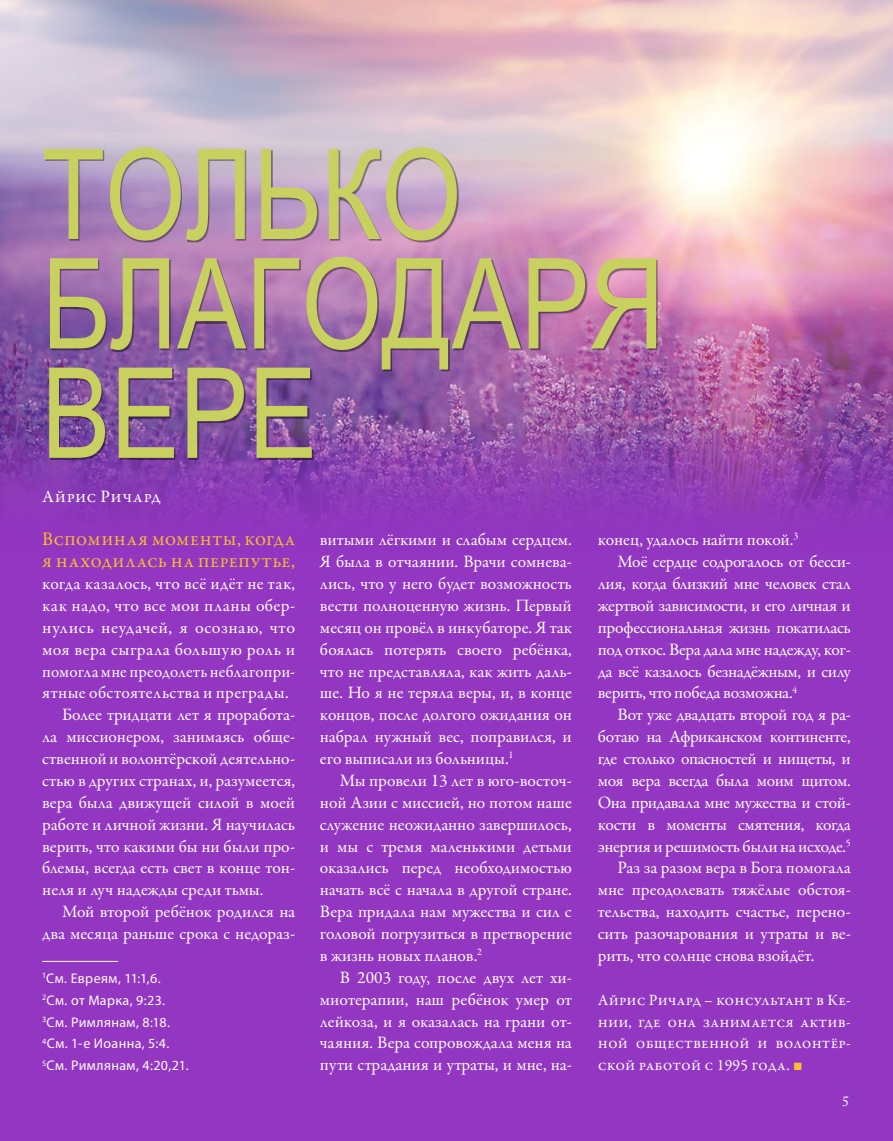
<style>
.page{position:relative;width:893px;height:1141px;background:#fff}
.page>*{position:absolute;margin:0;border:0;box-sizing:border-box;transform-origin:0 0}
.t1{font:126px/109.4px "Arial Narrow";color:#c8d15f}
.t2{font:19.25px/21.9px "Garamond Premr Pro";letter-spacing:.145em;color:#fcbe2c}
.t3{font:17.5px/21.9px "Garamond Premr Pro";letter-spacing:-.005em;color:#fff;text-align:justify}
.t4{font:17.5px "Garamond Premr Pro";letter-spacing:-.025em;color:#fff}
.t5{font:17.5px "Garamond Premr Pro";letter-spacing:.025em;color:#fff}
.t6{font:15.75px/21.9px "Garamond Premr Pro";letter-spacing:.08em;color:#fff;text-align:justify}
.t7{font:14px/21.9px "Myriad Pro";letter-spacing:.025em;color:#fff}
.t8{font:14px "Adobe Caslon Pro";color:#fff}
.s1{font-family:"Arial";color:#fcbe2c}
</style>
<div class="page">
<div style="left:0;top:195px;width:893px;height:946px;background:#9336c2"></div>
<img style="left:0;top:0;width:893px;height:519px">
<div style="left:45px;top:149px;width:613px;height:310px;background:#000;opacity:.43"></div>
<hr style="left:42px;top:961px;width:76px;height:1px;background:#fff">
<h1 class="t1" style="left:42px;top:135px;width:624px">ТОЛЬКО<br>БЛАГОДАРЯ<br>ВЕРЕ</h1>
<p class="t3" style="left:42px;top:486px;width:119px">Айрис Ричард</p>
<p class="t2" style="left:42px;top:529px;width:254px">Вспоминая моменты, когда я находилась на перепутье,</p>
<p class="t5" style="left:42px;top:573px;width:254px">когда казалось, что всё идёт не так,</p>
<p class="t5" style="left:42px;top:595px;width:254px">как надо, что все мои планы обер-</p>
<p class="t5" style="left:42px;top:617px;width:254px">нулись неудачей, я осознаю, что</p>
<p class="t5" style="left:42px;top:639px;width:255px">моя вера сыграла большую роль и</p>
<p class="t3" style="left:42px;top:661px;width:254px">помогла мне преодолеть неблагопри-</p>
<p class="t5" style="left:42px;top:682px;width:248px">ятные обстоятельства и преграды.</p>
<p class="t3" style="left:62px;top:704px;width:235px">Более тридцати лет я проработа-</p>
<p class="t3" style="left:42px;top:726px;width:254px">ла миссионером, занимаясь обще-</p>
<p class="t3" style="left:42px;top:748px;width:254px">ственной и волонтёрской деятельно-</p>
<p class="t3" style="left:42px;top:770px;width:255px">стью в других странах, и, разумеется,</p>
<p class="t3" style="left:42px;top:792px;width:254px">вера была движущей силой в моей</p>
<p class="t3" style="left:42px;top:814px;width:255px">работе и личной жизни. Я научилась</p>
<p class="t3" style="left:42px;top:836px;width:254px">верить, что какими бы ни были про-</p>
<p class="t3" style="left:42px;top:857px;width:254px">блемы, всегда есть свет в конце тон-</p>
<p class="t3" style="left:42px;top:879px;width:223px">неля и луч надежды среди тьмы.</p>
<p class="t3" style="left:62px;top:901px;width:235px">Мой второй ребёнок родился на</p>
<p class="t3" style="left:42px;top:923px;width:254px">два месяца раньше срока с недораз-</p>
<p class="t7" style="left:42px;top:967px;width:148px"><sup>1</sup>См. Евреям, 11:1,6.<br><sup>2</sup>См. от Марка, 9:23.<br><sup>3</sup>См. Римлянам, 8:18.<br><sup>4</sup>См. 1-е Иоанна, 5:4.<br><sup>5</sup>См. Римлянам, 4:20,21.</p>
<p class="t3" style="left:320px;top:529px;width:253px">витыми лёгкими и слабым сердцем.<br>Я была в отчаянии. Врачи сомнева&shy;лись, что у него будет возможность вести полноценную жизнь. Первый месяц он провёл в инкубаторе. Я так боялась потерять своего ребёнка, что не представляла, как жить даль&shy;ше. Но я не теряла веры, и, в конце концов, после долгого ожидания он набрал нужный вес, поправился, и его выписали из больницы.<sup>1</sup></p>
<p class="t3" style="left:320px;top:770px;width:253px;text-indent:20px">Мы провели 13 лет в юго-восточ&shy;ной Азии с миссией, но потом наше служение неожиданно завершилось, и мы с тремя маленькими детьми оказались перед необходимостью начать всё с начала в другой стране.<br>Вера придала нам мужества и сил с головой погрузиться в претворение в жизнь новых планов.<sup>2</sup></p>
<p class="t3" style="left:320px;top:967px;width:253px;text-indent:20px">В 2003 году, после двух лет хи&shy;миотерапии, наш ребёнок умер от лейкоза, и я оказалась на грани от&shy;чаяния. Вера сопровождала меня на пути страдания и утраты, и мне, на-</p>
<p class="t3" style="left:598px;top:529px;width:202px">конец, удалось найти покой.<sup>3</sup></p>
<p class="t4" style="left:618px;top:551px;width:235px">Моё сердце содрогалось от бесси-</p>
<p class="t4" style="left:598px;top:573px;width:254px">лия, когда близкий мне человек стал</p>
<p class="t3" style="left:598px;top:595px;width:254px">жертвой зависимости, и его личная и</p>
<p class="t4" style="left:598px;top:617px;width:254px">профессиональная жизнь покатилась</p>
<p class="t3" style="left:598px;top:639px;width:254px">под откос. Вера дала мне надежду, ког-</p>
<p class="t4" style="left:598px;top:660px;width:254px">да всё казалось безнадёжным, и силу</p>
<p class="t3" style="left:598px;top:682px;width:201px">верить, что победа возможна.<sup>4</sup></p>
<p class="t3" style="left:618px;top:704px;width:235px">Вот уже двадцать второй год я ра-</p>
<p class="t3" style="left:598px;top:726px;width:254px">ботаю на Африканском континенте,</p>
<p class="t3" style="left:598px;top:748px;width:255px">где столько опасностей и нищеты, и</p>
<p class="t4" style="left:598px;top:770px;width:255px">моя вера всегда была моим щитом.</p>
<p class="t3" style="left:598px;top:792px;width:254px">Она придавала мне мужества и стой-</p>
<p class="t3" style="left:598px;top:814px;width:254px">кости в моменты смятения, когда</p>
<p class="t3" style="left:598px;top:836px;width:254px">энергия и решимость были на исходе.<sup>5</sup></p>
<p class="t3" style="left:618px;top:857px;width:235px">Раз за разом вера в Бога помогала</p>
<p class="t3" style="left:598px;top:879px;width:254px">мне преодолевать тяжёлые обстоя-</p>
<p class="t3" style="left:598px;top:901px;width:254px">тельства, находить счастье, перено-</p>
<p class="t3" style="left:598px;top:923px;width:255px">сить разочарования и утраты и ве-</p>
<p class="t3" style="left:598px;top:945px;width:218px">рить, что солнце снова взойдёт.</p>
<p class="t6" style="left:598px;top:989px;width:254px">Айрис Ричард – консультант в Ке&shy;нии, где она занимается актив&shy;ной общественной и волонтёр&shy;ской работой с 1995 года. <span class="s1">■</span></p>
<p class="t8" style="left:842px;top:1093px;width:8px">5</p>
</div>
